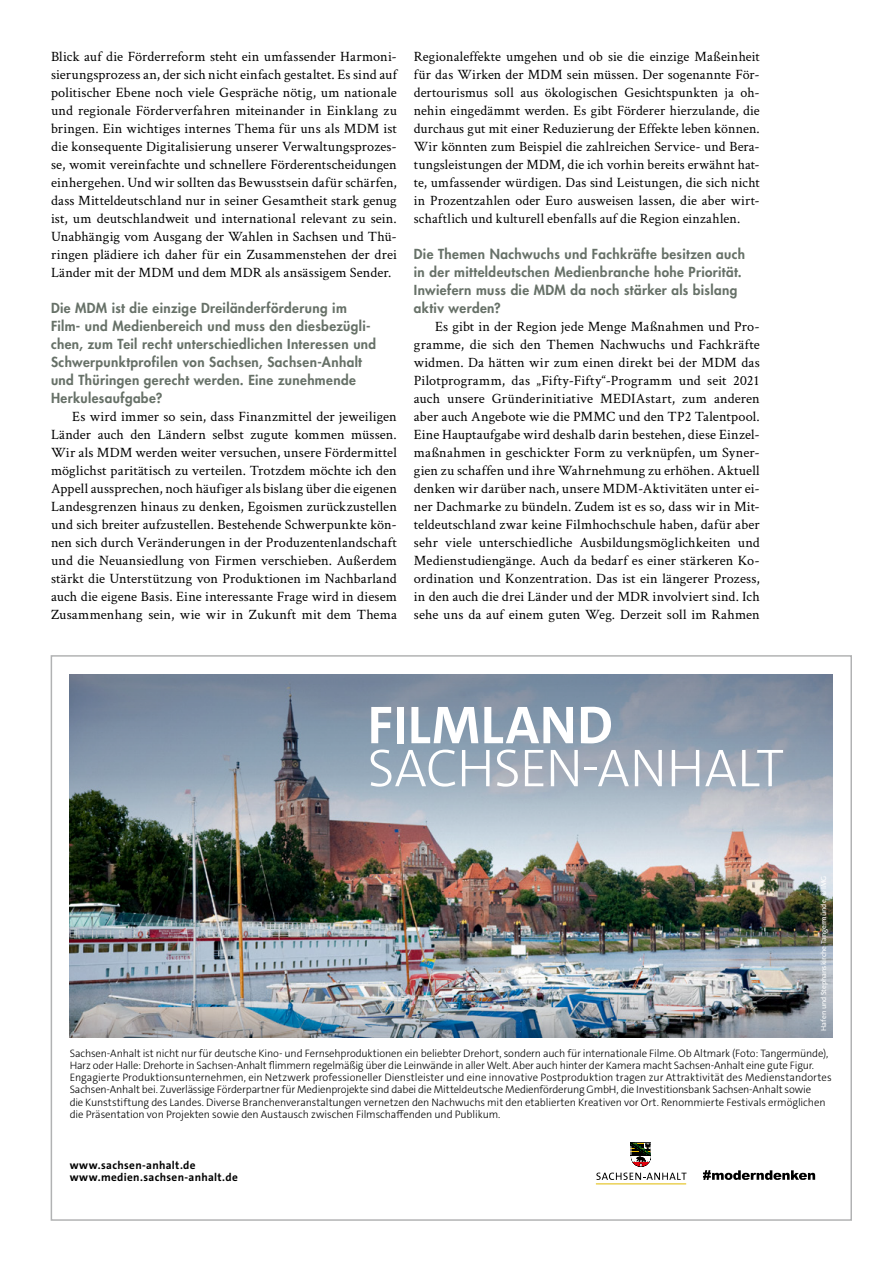
<style>
.page{position:relative;width:893px;height:1263px;background:#fff}
.page>*{position:absolute;margin:0;border:0;box-sizing:border-box;transform-origin:0 0}
.t1{font:300 53.7px "The Sans";letter-spacing:-.015em;color:#fff}
.t2{font:700 53.7px "The Sans";letter-spacing:.005em;color:#fff}
.t3{font:14.25px/18px "Crimson Text";letter-spacing:.01em;color:#000;text-align:justify}
.t4{font:800 13.5px/18px "Futura Std";letter-spacing:.03em;color:#677168}
.t5{font:700 11.25px/12.1px "The Sans";letter-spacing:.03em;color:#000}
.t6{font:300 10.8px/12.5px "The Sans";letter-spacing:-.01em;color:#000}
.t7{font:7.35px "The Sans";color:#fff}
</style>
<div class="page">
<img style="left:50px;top:655px;width:802px;height:566px">
<p class="t3" style="left:51px;top:46px;width:347px">Blick auf die Förderreform steht ein umfassender Harmoni&shy;sierungsprozess an, der sich nicht einfach gestaltet. Es sind auf politischer Ebene noch viele Gespräche nötig, um nationale und regionale Förderverfahren miteinander in Einklang zu bringen. Ein wichtiges internes Thema für uns als MDM ist die konsequente Digitalisierung unserer Verwaltungsprozes&shy;se, womit vereinfachte und schnellere Förderentscheidungen einhergehen. Und wir sollten das Bewusstsein dafür schärfen, dass Mitteldeutschland nur in seiner Gesamtheit stark genug ist, um deutschlandweit und international relevant zu sein.<br>Unabhängig vom Ausgang der Wahlen in Sachsen und Thü&shy;ringen plädiere ich daher für ein Zusammenstehen der drei Länder mit der MDM und dem MDR als ansässigem Sender.</p>
<p class="t4" style="left:51px;top:299px;width:327px">Die MDM ist die einzige Dreiländerförderung im Film- und Medienbereich und muss den diesbezügli&shy;chen, zum Teil recht unterschiedlichen Interessen und Schwerpunktprofilen von Sachsen, Sachsen-Anhalt und Thüringen gerecht werden. Eine zunehmende Herkulesaufgabe?</p>
<p class="t3" style="left:51px;top:406px;width:347px;text-indent:21px">Es wird immer so sein, dass Finanzmittel der jeweiligen Länder auch den Ländern selbst zugute kommen müssen.<br>Wir als MDM werden weiter versuchen, unsere Fördermittel möglichst paritätisch zu verteilen. Trotzdem möchte ich den Appell aussprechen, noch häufiger als bislang über die eigenen Landesgrenzen hinaus zu denken, Egoismen zurückzustellen und sich breiter aufzustellen. Bestehende Schwerpunkte kön&shy;nen sich durch Veränderungen in der Produzentenlandschaft und die Neuansiedlung von Firmen verschieben. Außerdem stärkt die Unterstützung von Produktionen im Nachbarland auch die eigene Basis. Eine interessante Frage wird in diesem Zusammenhang sein, wie wir in Zukunft mit dem Thema</p>
<p class="t3" style="left:414px;top:46px;width:347px">Regionaleffekte umgehen und ob sie die einzige Maßeinheit für das Wirken der MDM sein müssen. Der sogenannte För&shy;dertourismus soll aus ökologischen Gesichtspunkten ja oh&shy;nehin eingedämmt werden. Es gibt Förderer hierzulande, die durchaus gut mit einer Reduzierung der Effekte leben können.<br>Wir könnten zum Beispiel die zahlreichen Service- und Bera&shy;tungsleistungen der MDM, die ich vorhin bereits erwähnt hat&shy;te, umfassender würdigen. Das sind Leistungen, die sich nicht in Prozentzahlen oder Euro ausweisen lassen, die aber wirt&shy;schaftlich und kulturell ebenfalls auf die Region einzahlen.</p>
<p class="t4" style="left:414px;top:245px;width:333px">Die Themen Nachwuchs und Fachkräfte besitzen auch in der mitteldeutschen Medienbranche hohe Priorität.<br>Inwiefern muss die MDM da noch stärker als bislang aktiv werden?</p>
<p class="t3" style="left:414px;top:316px;width:347px;text-indent:21px">Es gibt in der Region jede Menge Maßnahmen und Pro&shy;gramme, die sich den Themen Nachwuchs und Fachkräfte widmen. Da hätten wir zum einen direkt bei der MDM das Pilotprogramm, das „Fifty-Fifty“-Programm und seit 2021 auch unsere Gründerinitiative MEDIAstart, zum anderen aber auch Angebote wie die PMMC und den TP2 Talentpool.<br>Eine Hauptaufgabe wird deshalb darin bestehen, diese Einzel&shy;maßnahmen in geschickter Form zu verknüpfen, um Syner&shy;gien zu schaffen und ihre Wahrnehmung zu erhöhen. Aktuell denken wir darüber nach, unsere MDM-Aktivitäten unter ei&shy;ner Dachmarke zu bündeln. Zudem ist es so, dass wir in Mit&shy;teldeutschland zwar keine Filmhochschule haben, dafür aber sehr viele unterschiedliche Ausbildungsmöglichkeiten und Medienstudiengänge. Auch da bedarf es einer stärkeren Ko&shy;ordination und Konzentration. Das ist ein längerer Prozess, in den auch die drei Länder und der MDR involviert sind. Ich sehe uns da auf einem guten Weg. Derzeit soll im Rahmen</p>
<h1 class="t2" style="left:367px;top:691px;width:247px">FILMLAND</h1>
<h1 class="t1" style="left:367px;top:734px;width:418px">SACHSEN-ANHALT</h1>
<p class="t7" style="left:819px;top:1031px;width:157px;rotate:-90deg">Hafen und Stephanskirche Tangermünde, © IMG</p>
<p class="t6" style="left:70px;top:1047px;width:763px">Sachsen-Anhalt ist nicht nur für deutsche Kino- und Fernsehproduktionen ein beliebter Drehort, sondern auch für internationale Filme. Ob Altmark (Foto: Tangermünde), Harz oder Halle: Drehorte in Sachsen-Anhalt flimmern regelmäßig über die Leinwände in aller Welt. Aber auch hinter der Kamera macht Sachsen-Anhalt eine gute Figur.<br>Engagierte Produktionsunternehmen, ein Netzwerk professioneller Dienstleister und eine innovative Postproduktion tragen zur Attraktivität des Medienstandortes Sachsen-Anhalt bei. Zuverlässige Förderpartner für Medienprojekte sind dabei die Mitteldeutsche Medienförderung GmbH, die Investitionsbank Sachsen-Anhalt sowie<br>die Kunststiftung des Landes. Diverse Branchenveranstaltungen vernetzen den Nachwuchs mit den etablierten Kreativen vor Ort. Renommierte Festivals ermöglichen die Präsentation von Projekten sowie den Austausch zwischen Filmschaffenden und Publikum.</p>
<p class="t5" style="left:70px;top:1159px;width:170px">www.sachsen-anhalt.de www.medien.sachsen-anhalt.de</p>
</div>
